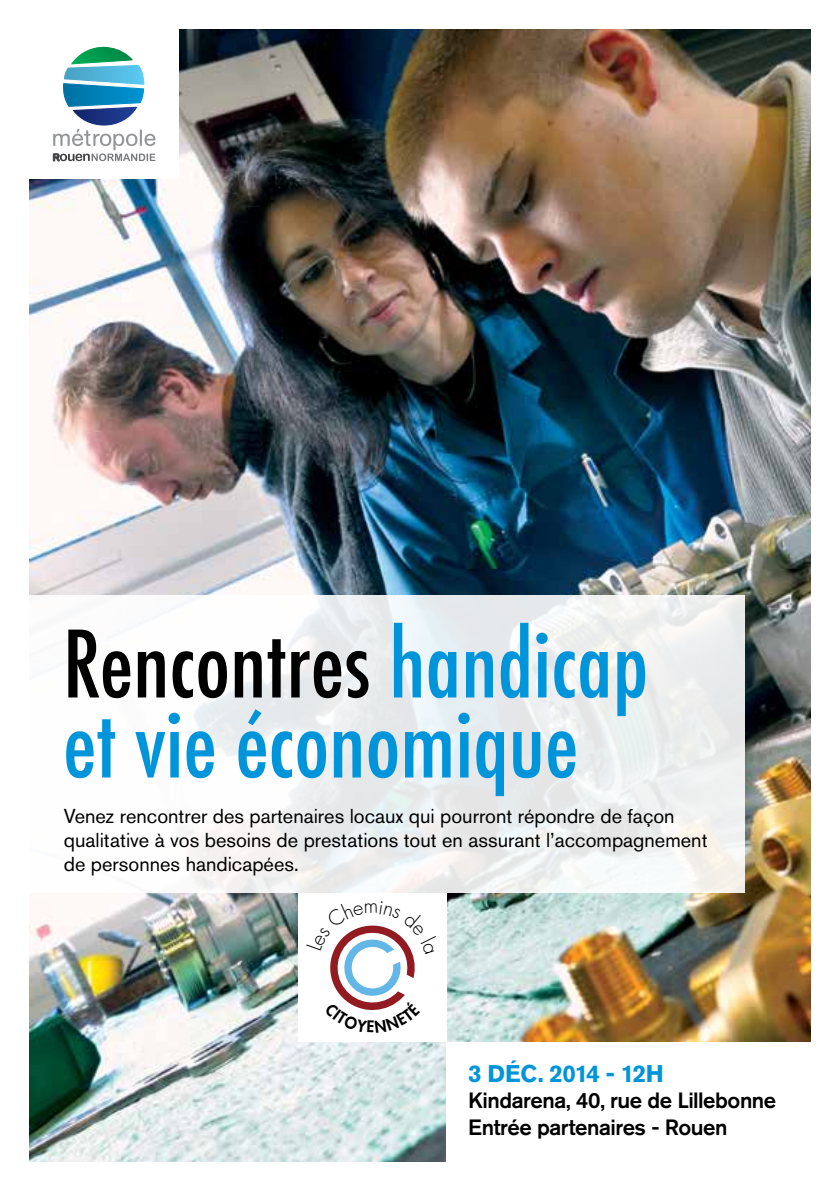
<style>
.page{position:relative;width:840px;height:1191px;background:#fff}
.page>*{position:absolute;margin:0;border:0;box-sizing:border-box;transform-origin:0 0}
.t1{font:500 condensed 90px/80px "Futura";color:#0095da}
.t2{font:700 24px "Akzidenz Grotesk Std";letter-spacing:-.025em;color:#0095da}
.t3{font:500 22px/26.4px "Akzidenz Grotesk Std";letter-spacing:-.02em;color:#000}
.t4{font:20px/24px "Akzidenz Grotesk Std";color:#000}
.s1{color:#000}
</style>
<div class="page">
<img style="left:30px;top:30px;width:780px;height:1131px">
<div style="left:30px;top:30px;width:149px;height:149px;background:#fff"></div>
<svg style="left:71px;top:46px;width:62px;height:19px"></svg>
<img style="left:64px;top:65px;width:80px;height:18px">
<img style="left:63px;top:83px;width:81px;height:24px">
<img style="left:73px;top:107px;width:64px;height:19px">
<svg style="left:53px;top:129px;width:102px;height:32px"></svg>
<div style="left:298px;top:893px;width:148px;height:149px;background:#fff"></div>
<svg style="left:30px;top:595px;width:714px;height:298px"></svg>
<div style="left:446px;top:1042px;width:393px;height:149px;background:#fff"></div>
<svg style="left:330px;top:925px;width:85px;height:85px"></svg>
<h1 class="t1" style="left:63px;top:624px;width:586px"><span class="s1">Rencontres</span> handicap et vie économique</h1>
<p class="t4" style="left:64px;top:804px;width:644px">Venez rencontrer des partenaires locaux qui pourront répondre de façon qualitative à vos besoins de prestations tout en assurant l’accompagnement de personnes handicapées.</p>
<p class="t2" style="left:468px;top:1059px;width:197px">3 déc. 2014 - 12h</p>
<p class="t3" style="left:468px;top:1087px;width:309px">Kindarena, 40, rue de Lillebonne<br>Entrée partenaires - Rouen</p>
</div>
